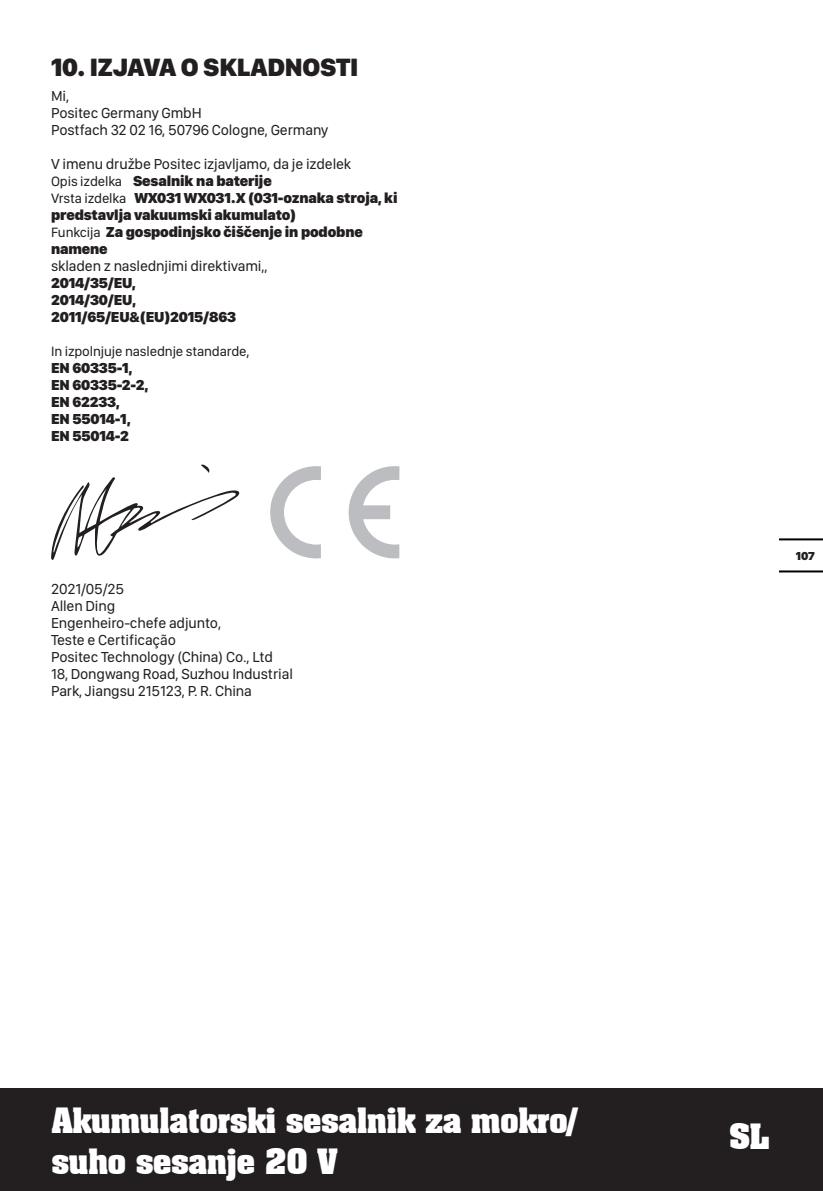
<style>
.page{position:relative;width:823px;height:1191px;background:#fff}
.page>*{position:absolute;margin:0;border:0;box-sizing:border-box;transform-origin:0 0}
.t1{font:700 34px/40.8px "Aachen BT";letter-spacing:-.04em;color:#fff}
.t2{font:900 26px "SF Compact Display";letter-spacing:-.01em;color:#231f20}
.t3{font:15px "SF Compact Display";letter-spacing:-.01em;color:#231f20}
.t4{font:900 15px/17px "SF Compact Display";letter-spacing:-.01em;color:#231f20}
.t5{font:14px "SF Compact Display";letter-spacing:-.01em;color:#231f20}
.t6{font:900 12px "SF Compact Display";color:#231f20}
.s1{font-weight:400;font-size:14px}
.s2{font-size:15px}
</style>
<div class="page">
<div style="left:0;top:1089px;width:822px;height:102px;background:#231f20"></div>
<hr style="left:779px;top:570px;width:43px;height:2px;background:#000">
<hr style="left:779px;top:538px;width:43px;height:2px;background:#000">
<svg style="left:51px;top:464px;width:189px;height:96px"></svg>
<svg style="left:270px;top:466px;width:51px;height:92px"></svg>
<svg style="left:348px;top:466px;width:51px;height:92px"></svg>
<p class="t2" style="left:51px;top:48px;width:309px">10. IZJAVA O SKLADNOSTI</p>
<p class="t3" style="left:51px;top:86px;width:20px">Mi,</p>
<p class="t3" style="left:51px;top:103px;width:152px">Positec Germany GmbH</p>
<p class="t3" style="left:51px;top:120px;width:278px">Postfach 32 02 16, 50796 Cologne, Germany</p>
<p class="t3" style="left:51px;top:154px;width:301px">V imenu družbe Positec izjavljamo, da je izdelek</p>
<p class="t4" style="left:51px;top:171px;width:222px"><span class="s1">Opis izdelka</span> Sesalnik na baterije</p>
<p class="t4" style="left:51px;top:188px;width:348px"><span class="s1">Vrsta izdelka</span> WX031 WX031.X (031-oznaka stroja, ki predstavlja vakuumski akumulato)</p>
<p class="t4" style="left:51px;top:222px;width:313px"><span class="s1">Funkcija</span> Za gospodinjsko čiščenje in podobne namene</p>
<p class="t3" style="left:51px;top:256px;width:218px">skladen z naslednjimi direktivami,,</p>
<p class="t4" style="left:51px;top:273px;width:86px">2014/35/EU,</p>
<p class="t4" style="left:51px;top:290px;width:86px">2014/30/EU,</p>
<p class="t4" style="left:51px;top:307px;width:186px">2011/65/EU&amp;(EU)2015/863</p>
<p class="t5" style="left:51px;top:342px;width:200px">In izpolnjuje naslednje standarde<span class="s2">,</span></p>
<p class="t4" style="left:51px;top:358px;width:83px">EN 60335-1,</p>
<p class="t4" style="left:51px;top:375px;width:99px">EN 60335-2-2,</p>
<p class="t4" style="left:51px;top:392px;width:70px">EN 62233,</p>
<p class="t4" style="left:51px;top:409px;width:81px">EN 55014-1,</p>
<p class="t4" style="left:51px;top:426px;width:79px">EN 55014-2</p>
<p class="t3" style="left:51px;top:579px;width:74px">2021/05/25</p>
<p class="t3" style="left:51px;top:596px;width:66px">Allen Ding</p>
<p class="t3" style="left:51px;top:613px;width:171px">Engenheiro-chefe adjunto,</p>
<p class="t3" style="left:51px;top:630px;width:126px">Teste e Certificação</p>
<p class="t3" style="left:51px;top:647px;width:223px">Positec Technology (China) Co., Ltd</p>
<p class="t3" style="left:51px;top:664px;width:243px">18, Dongwang Road, Suzhou Industrial</p>
<p class="t3" style="left:51px;top:681px;width:202px">Park, Jiangsu 215123, P. R. China</p>
<p class="t6" style="left:795px;top:548px;width:20px">107</p>
<h1 class="t1" style="left:51px;top:1100px;width:528px">Akumulatorski sesalnik za mokro/ suho sesanje 20 V</h1>
<h1 class="t1" style="left:728px;top:1115px;width:43px">SL</h1>
</div>
